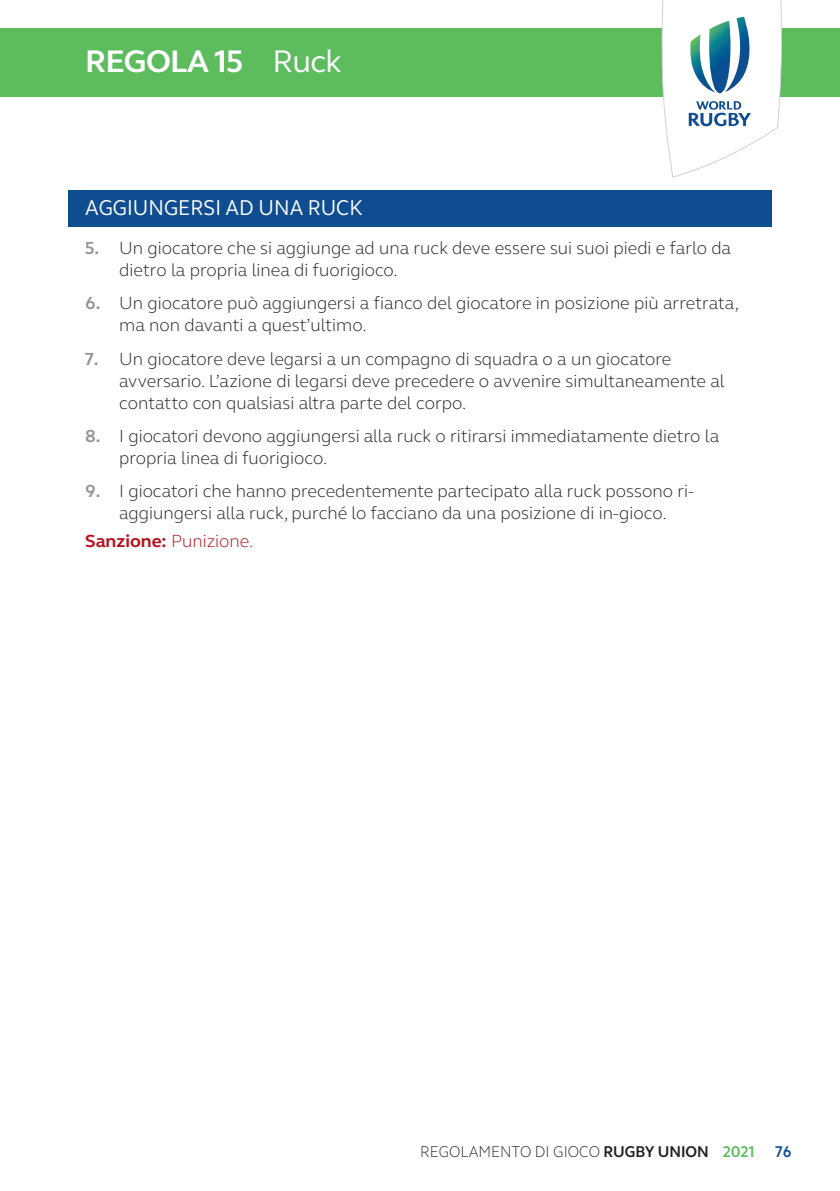
<style>
.page{position:relative;width:840px;height:1191px;background:#fff}
.page>*{position:absolute;margin:0;border:0;box-sizing:border-box;transform-origin:0 0}
.t1{font:700 32px "Webb Ellis Cup";letter-spacing:-.025em;color:#fff}
.t2{font:32px "Webb Ellis Cup";color:#fff}
.t3{font:22px "Webb Ellis Cup";color:#fff;scale:.92 1}
.t4{font:300 18px/22px "Webb Ellis Cup";color:#231f20}
.t5{font:300 18px "Webb Ellis Cup";color:#b50e1a}
.t6{font:300 16px "Webb Ellis Cup";color:#231f20;scale:.94 1}
.t7{font:700 16px "Webb Ellis Cup";color:#5cbc5e;scale:.94 1}
.t8{font:700 16px "Webb Ellis Cup";color:#0f4d91;scale:.94 1}
.s1{font-weight:700;color:#939598}
.s2{font-weight:700}
</style>
<div class="page">
<div style="left:0;top:28px;width:839px;height:68px;background:#5cbc5e"></div>
<svg style="left:661px;top:0;width:120px;height:178px"></svg>
<div style="left:68px;top:190px;width:703px;height:36px;background:#0f4d91"></div>
<p class="t1" style="left:85px;top:42px;width:159px">REGOLA 15</p>
<p class="t2" style="left:272px;top:42px;width:71px">Ruck</p>
<p class="t3" style="left:85px;top:194px;width:303px">AGGIUNGERSI AD UNA RUCK</p>
<p class="t4" style="left:119px;top:237px;width:613px;text-indent:-34px"><span class="s1">5.</span> Un giocatore che si aggiunge ad una ruck deve essere sui suoi piedi e farlo da dietro la propria linea di fuorigioco.</p>
<p class="t4" style="left:119px;top:292px;width:621px;text-indent:-34px"><span class="s1">6.</span> Un giocatore può aggiungersi a fianco del giocatore in posizione più arretrata, ma non davanti a quest’ultimo.</p>
<p class="t4" style="left:119px;top:348px;width:606px;text-indent:-34px"><span class="s1">7.</span> Un giocatore deve legarsi a un compagno di squadra o a un giocatore avversario. L’azione di legarsi deve precedere o avvenire simultaneamente al contatto con qualsiasi altra parte del corpo.</p>
<p class="t4" style="left:119px;top:425px;width:601px;text-indent:-34px"><span class="s1">8.</span> I giocatori devono aggiungersi alla ruck o ritirarsi immediatamente dietro la propria linea di fuorigioco.</p>
<p class="t4" style="left:85px;top:480px;width:610px;text-align:center"><span class="s1">9.</span> I giocatori che hanno precedentemente partecipato alla ruck possono ri&shy;aggiungersi alla ruck, purché lo facciano da una posizione di in-gioco.</p>
<p class="t5" style="left:85px;top:530px;width:170px"><span class="s2">Sanzione:</span> Punizione.</p>
<p class="t6" style="left:420px;top:1142px;width:308px">REGOLAMENTO DI GIOCO <span class="s2">RUGBY UNION</span></p>
<p class="t7" style="left:722px;top:1142px;width:35px">2021</p>
<p class="t8" style="left:775px;top:1142px;width:19px">76</p>
</div>
